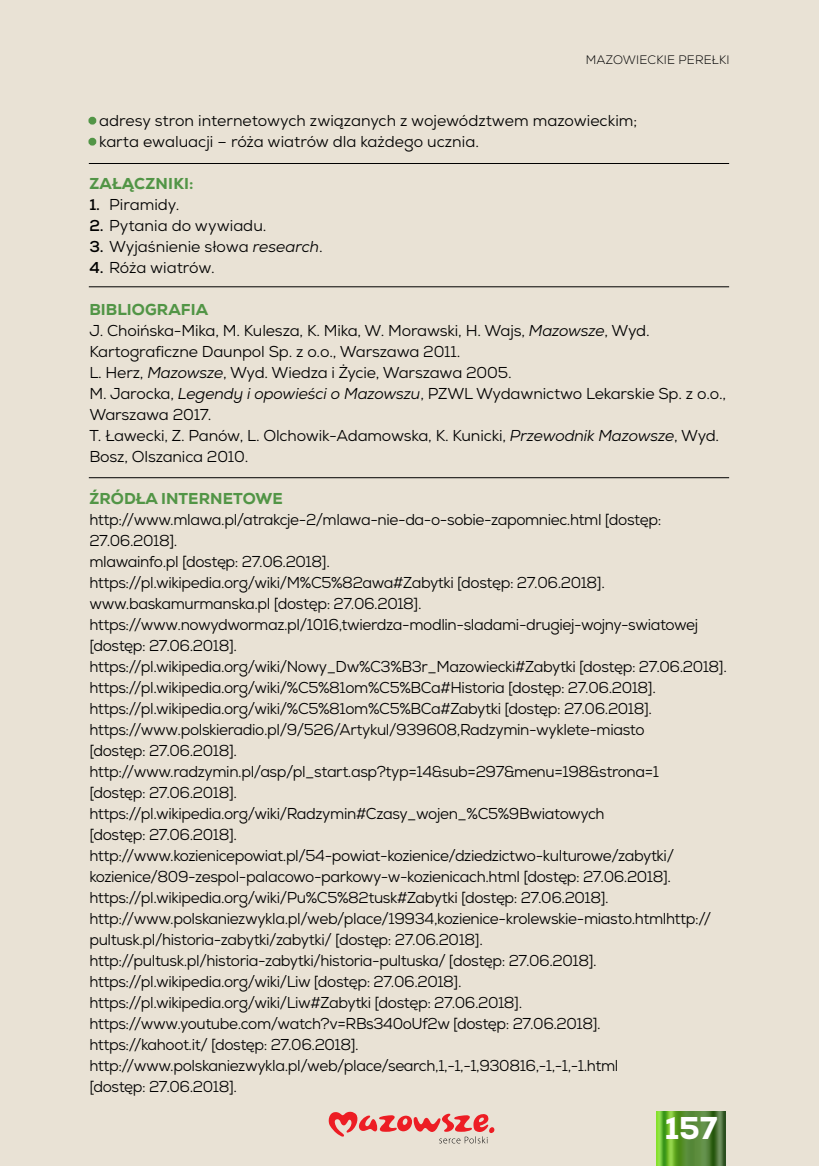
<style>
.page{position:relative;width:819px;height:1166px;background:#e9e2d5}
.page>*{position:absolute;margin:0;border:0;box-sizing:border-box;transform-origin:0 0}
.t1{font:800 31.5px "Nexa";color:#fff}
.t2{font:15.75px/21px "Nexa";letter-spacing:-.025em;color:#000}
.t3{font:15.75px "Nexa";color:#000}
.t4{font:800 15.75px "Nexa";letter-spacing:.005em;color:#529546}
.t5{font:300 12.25px "Nexa";letter-spacing:.015em;color:#000}
.s1{color:#529546}
.s2{font-weight:700}
.s3{font-style:italic}
.s4{font-weight:800;color:#529546}
</style>
<div class="page">
<img style="left:656px;top:1111px;width:69px;height:55px">
<div style="left:88px;top:117px;width:8px;height:8px;border:5px solid #529546;border-radius:50%"></div>
<div style="left:88px;top:138px;width:8px;height:8px;border:5px solid #529546;border-radius:50%"></div>
<hr style="left:89px;top:477px;width:640px;height:1px;background:#000">
<hr style="left:89px;top:286px;width:640px;height:1px;background:#000">
<hr style="left:89px;top:163px;width:640px;height:1px;background:#000">
<svg style="left:329px;top:1112px;width:165px;height:31px"></svg>
<p class="t5" style="left:585px;top:52px;width:145px">MAZOWIECKIE PEREŁKI</p>
<p class="t3" style="left:89px;top:111px;width:549px"><span class="s1">•</span> adresy stron internetowych związanych z województwem mazowieckim;</p>
<p class="t3" style="left:89px;top:132px;width:391px"><span class="s1">•</span> karta ewaluacji – róża wiatrów dla każdego ucznia.</p>
<p class="t4" style="left:89px;top:174px;width:106px">ZAŁĄCZNIKI:</p>
<p class="t3" style="left:89px;top:195px;width:92px"><span class="s2">1.</span> Piramidy.</p>
<p class="t3" style="left:89px;top:216px;width:179px"><span class="s2">2.</span> Pytania do wywiadu.</p>
<p class="t3" style="left:89px;top:237px;width:235px"><span class="s2">3.</span> Wyjaśnienie słowa <span class="s3">research</span>.</p>
<p class="t2" style="left:89px;top:257px;width:127px"><span class="s2">4.</span> Róża wiatrów.</p>
<p class="t2" style="left:89px;top:299px;width:638px"><span class="s4">BIBLIOGRAFIA<br></span>J. Choińska-Mika, M. Kulesza, K. Mika, W. Morawski, H. Wajs, <span class="s3">Mazowsze</span>, Wyd.<br>Kartograficzne Daunpol Sp. z o.o., Warszawa 2011.<br>L. Herz, <span class="s3">Mazowsze</span>, Wyd. Wiedza i Życie, Warszawa 2005.<br>M. Jarocka, <span class="s3">Legendy i opowieści o Mazowszu</span>, PZWL Wydawnictwo Lekarskie Sp. z o.o., Warszawa 2017.<br>T. Ławecki, Z. Panów, L. Olchowik-Adamowska, K. Kunicki, <span class="s3">Przewodnik Mazowsze</span>, Wyd.<br>Bosz, Olszanica 2010.</p>
<p class="t4" style="left:89px;top:488px;width:195px">ŹRÓDŁA INTERNETOWE</p>
<p class="t2" style="left:89px;top:509px;width:639px">http://www.mlawa.pl/atrakcje-2/mlawa-nie-da-o-sobie-zapomniec.html [dostęp:<br>27.06.2018].<br>mlawainfo.pl [dostęp: 27.06.2018].<br>https://pl.wikipedia.org/wiki/M%C5%82awa#Zabytki [dostęp: 27.06.2018]. www.baskamurmanska.pl [dostęp: 27.06.2018]. https://www.nowydwormaz.pl/1016,twierdza-modlin-sladami-drugiej-wojny-swiatowej [dostęp: 27.06.2018]. https://pl.wikipedia.org/wiki/Nowy_Dw%C3%B3r_Mazowiecki#Zabytki [dostęp: 27.06.2018]. https://pl.wikipedia.org/wiki/%C5%81om%C5%BCa#Historia [dostęp: 27.06.2018]. https://pl.wikipedia.org/wiki/%C5%81om%C5%BCa#Zabytki [dostęp: 27.06.2018]. https://www.polskieradio.pl/9/526/Artykul/939608,Radzymin-wyklete-miasto<br>[dostęp: 27.06.2018]. http://www.radzymin.pl/asp/pl_start.asp?typ=14&amp;sub=297&amp;menu=198&amp;strona=1<br>[dostęp: 27.06.2018]. https://pl.wikipedia.org/wiki/Radzymin#Czasy_wojen_%C5%9Bwiatowych<br>[dostęp: 27.06.2018]. http://www.kozienicepowiat.pl/54-powiat-kozienice/dziedzictwo-kulturowe/zabytki/ kozienice/809-zespol-palacowo-parkowy-w-kozienicach.html [dostęp: 27.06.2018]. https://pl.wikipedia.org/wiki/Pu%C5%82tusk#Zabytki [dostęp: 27.06.2018]. http://www.polskaniezwykla.pl/web/place/19934,kozienice-krolewskie-miasto.htmlhttp:// pultusk.pl/historia-zabytki/zabytki/ [dostęp: 27.06.2018]. http://pultusk.pl/historia-zabytki/historia-pultuska/ [dostęp: 27.06.2018]. https://pl.wikipedia.org/wiki/Liw [dostęp: 27.06.2018]. https://pl.wikipedia.org/wiki/Liw#Zabytki [dostęp: 27.06.2018]. https://www.youtube.com/watch?v=RBs340oUf2w [dostęp: 27.06.2018].<br>https://kahoot.it/ [dostęp: 27.06.2018]. http://www.polskaniezwykla.pl/web/place/search,1,-1,-1,930816,-1,-1,-1.html<br>[dostęp: 27.06.2018].</p>
<h1 class="t1" style="left:664px;top:1108px;width:54px">157</h1>
</div>
